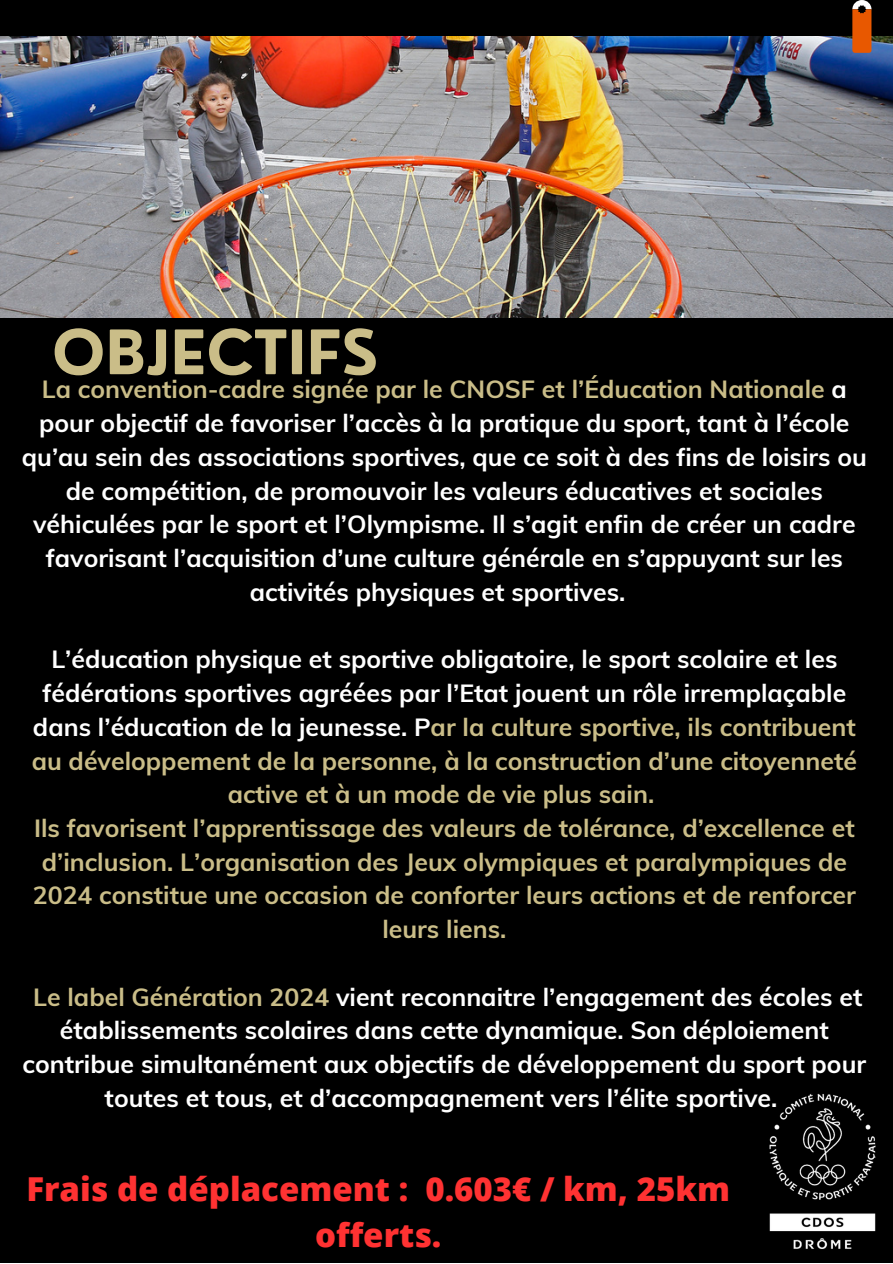
<style>
.page{position:relative;width:893px;height:1264px;background:#fff}
.page>*{position:absolute;margin:0;border:0;box-sizing:border-box;transform-origin:0 0}
.t1{font:700 59.7px "Nourd";color:#cabd88}
.t2{font:800 33px/46px "Open Sans";color:#ff3232;text-align:center}
.t3{font:700 24.9px/33.8px "Muli";color:#fff;text-align:center}
.t4{font:700 24.9px/33.8px "Muli";color:#cabd88;text-align:center}
.s1{color:#cabd88}
.s2{color:#fff}
</style>
<div class="page">
<div style="left:0;top:0;width:892px;height:1262px;background:#000"></div>
<img style="left:0;top:37px;width:892px;height:281px">
<img style="left:769px;top:1093px;width:107px;height:156px">
<svg style="left:852px;top:0;width:19px;height:53px"></svg>
<h1 class="t1" style="left:52px;top:314px;width:327px">OBJECTIFS</h1>
<p class="t3" style="left:22px;top:372px;width:846px"><span class="s1">La convention-cadre signée par le CNOSF et l’Éducation Nationale</span> a pour objectif de favoriser l’accès à la pratique du sport, tant à l’école qu’au sein des associations sportives, que ce soit à des fins de loisirs ou de compétition, de promouvoir les valeurs éducatives et sociales véhiculées par le sport et l’Olympisme. Il s’agit enfin de créer un cadre favorisant l’acquisition d’une culture générale en s’appuyant sur les activités physiques et sportives.</p>
<p class="t4" style="left:32px;top:642px;width:826px"><span class="s2">L’éducation physique et sportive obligatoire, le sport scolaire et les fédérations sportives agréées par l’Etat jouent un rôle irremplaçable dans l’éducation de la jeunesse. P</span>ar la culture sportive, ils contribuent au développement de la personne, à la construction d’une citoyenneté active et à un mode de vie plus sain.<br>Ils favorisent l’apprentissage des valeurs de tolérance, d’excellence et d’inclusion. L’organisation des Jeux olympiques et paralympiques de 2024 constitue une occasion de conforter leurs actions et de renforcer leurs liens.</p>
<p class="t3" style="left:23px;top:979px;width:845px"><span class="s1">Le label Génération 2024</span> vient reconnaitre l’engagement des écoles et établissements scolaires dans cette dynamique. Son déploiement contribue simultanément aux objectifs de développement du sport pour toutes et tous, et d’accompagnement vers l’élite sportive.</p>
<h2 class="t2" style="left:26px;top:1165px;width:705px">Frais de déplacement : 0.603€ / km, 25km offerts.</h2>
</div>
